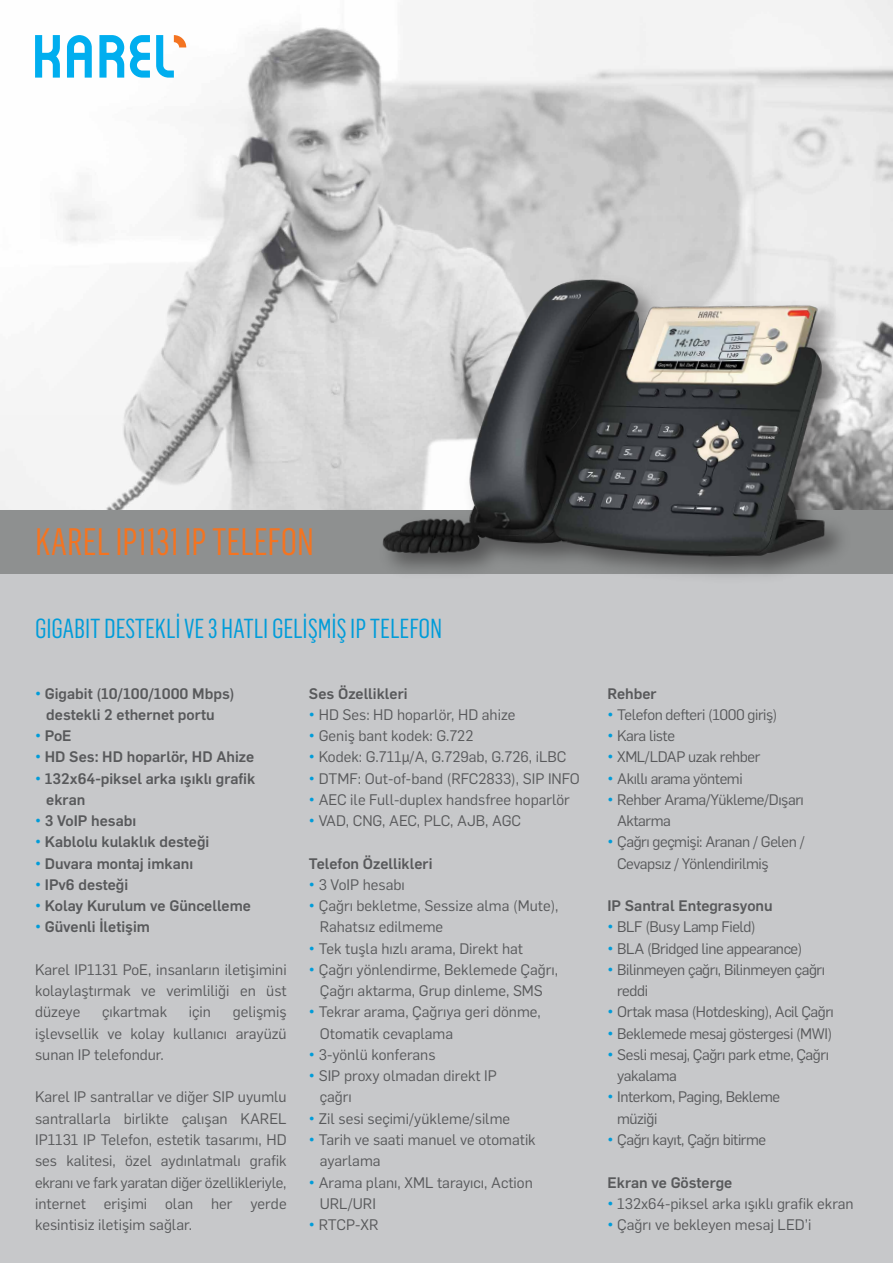
<style>
.page{position:relative;width:893px;height:1263px;background:#fff}
.page>*{position:absolute;margin:0;border:0;box-sizing:border-box;transform-origin:0 0}
.t1{font:37.5px "Flama Condensed";color:#f47421}
.t2{font:27px "Flama Condensed";letter-spacing:-.005em;color:#009cd9}
.t3{font:15px/21.3px "Flama";color:#58595b}
.t4{font:15px/21.3px "Flama";letter-spacing:-.03em;color:#58595b}
.t5{font:500 15px/21.3px "Flama";color:#58595b;text-align:center}
.s1{color:#009cd9}
.s2{font-weight:500;color:#009cd9}
</style>
<div class="page">
<div style="left:0;top:416px;width:893px;height:847px;background:#c7c8ca"></div>
<img style="left:0;top:0;width:893px;height:510px">
<div style="left:0;top:510px;width:893px;height:63px;background:#8e9090"></div>
<svg style="left:99px;top:35px;width:25px;height:43px"></svg>
<svg style="left:67px;top:35px;width:25px;height:43px"></svg>
<svg style="left:35px;top:35px;width:25px;height:43px"></svg>
<svg style="left:130px;top:35px;width:20px;height:43px"></svg>
<svg style="left:156px;top:35px;width:30px;height:43px"></svg>
<img style="left:855px;top:269px;width:3px;height:305px">
<img style="left:368px;top:257px;width:487px;height:319px">
<h1 class="t1" style="left:35px;top:518px;width:280px">KAREL IP1131 IP TELEFON</h1>
<h2 class="t2" style="left:35px;top:612px;width:409px">GIGABIT DESTEKLİ VE 3 HATLI GELİŞMİŞ IP TELEFON</h2>
<p class="t5" style="left:35px;top:681px;width:201px"><span class="s1">•</span> Gigabit (10/100/1000 Mbps) destekli 2 ethernet portu</p>
<p class="t5" style="left:35px;top:724px;width:38px"><span class="s1">•</span> PoE</p>
<p class="t5" style="left:35px;top:745px;width:221px"><span class="s1">•</span> HD Ses: HD hoparlör, HD Ahize</p>
<p class="t5" style="left:46px;top:766px;width:210px;text-align:left;text-indent:-11px"><span class="s1">•</span> 132x64-piksel arka ışıklı grafik ekran</p>
<p class="t5" style="left:35px;top:809px;width:103px"><span class="s1">•</span> 3 VoIP hesabı</p>
<p class="t5" style="left:35px;top:830px;width:176px"><span class="s1">•</span> Kablolu kulaklık desteği</p>
<p class="t5" style="left:35px;top:851px;width:160px"><span class="s1">•</span> Duvara montaj imkanı</p>
<p class="t5" style="left:35px;top:873px;width:95px"><span class="s1">•</span> IPv6 desteği</p>
<p class="t5" style="left:35px;top:894px;width:217px"><span class="s1">•</span> Kolay Kurulum ve Güncelleme</p>
<p class="t5" style="left:35px;top:915px;width:116px"><span class="s1">•</span> Güvenli İletişim</p>
<p class="t3" style="left:35px;top:958px;width:253px;text-align:justify">Karel IP1131 PoE, insanların iletişimini kolaylaştırmak ve verimliliği en üst düzeye</p>
<p class="t3" style="left:35px;top:1000px;width:253px;text-align:justify;text-indent:198px">gelişmiş işlevsellik ve kolay kullanıcı arayüzü sunan IP telefondur.</p>
<p class="t3" style="left:35px;top:1085px;width:253px;text-align:justify">Karel IP santrallar ve diğer SIP uyumlu santrallarla birlikte çalışan KAREL IP1131 IP Telefon, estetik tasarımı, HD ses kalitesi, özel aydınlatmalı grafik ekranı ve fark yaratan diğer özellikleriyle, internet erişimi olan her yerde kesintisiz iletişim sağlar.</p>
<p class="t3" style="left:102px;top:1000px;width:67px">çıkartmak</p>
<p class="t3" style="left:189px;top:1000px;width:24px">için</p>
<p class="t5" style="left:309px;top:681px;width:100px">Ses Özellikleri</p>
<p class="t3" style="left:309px;top:703px;width:208px"><span class="s2">•</span> HD Ses: HD hoparlör, HD ahize</p>
<p class="t3" style="left:309px;top:724px;width:166px"><span class="s2">•</span> Geniş bant kodek: G.722</p>
<p class="t3" style="left:309px;top:745px;width:259px"><span class="s2">•</span> Kodek: G.711µ/A, G.729ab, G.726, iLBC</p>
<p class="t3" style="left:309px;top:767px;width:272px"><span class="s2">•</span> DTMF: Out-of-band (RFC2833), SIP INFO</p>
<p class="t3" style="left:309px;top:788px;width:262px"><span class="s2">•</span> AEC ile Full-duplex handsfree hoparlör</p>
<p class="t3" style="left:309px;top:809px;width:214px"><span class="s2">•</span> VAD, CNG, AEC, PLC, AJB, AGC</p>
<p class="t5" style="left:309px;top:851px;width:125px">Telefon Özellikleri</p>
<p class="t3" style="left:309px;top:873px;width:97px"><span class="s2">•</span> 3 VoIP hesabı</p>
<p class="t3" style="left:320px;top:894px;width:240px;text-indent:-11px"><span class="s2">•</span> Çağrı bekletme, Sessize alma (Mute),<br>Rahatsız edilmeme</p>
<p class="t3" style="left:309px;top:937px;width:216px"><span class="s2">•</span> Tek tuşla hızlı arama, Direkt hat</p>
<p class="t3" style="left:309px;top:958px;width:251px;text-align:center"><span class="s2">•</span> Çağrı yönlendirme, Beklemede Çağrı,<br>Çağrı aktarma, Grup dinleme, SMS</p>
<p class="t3" style="left:320px;top:1000px;width:223px;text-indent:-11px"><span class="s2">•</span> Tekrar arama, Çağrıya geri dönme,<br>Otomatik cevaplama</p>
<p class="t3" style="left:309px;top:1043px;width:128px"><span class="s2">•</span> 3-yönlü konferans</p>
<p class="t3" style="left:320px;top:1064px;width:179px;text-indent:-11px"><span class="s2">•</span> SIP proxy olmadan direkt IP çağrı</p>
<p class="t3" style="left:309px;top:1107px;width:203px"><span class="s2">•</span> Zil sesi seçimi/yükleme/silme</p>
<p class="t3" style="left:320px;top:1128px;width:217px;text-indent:-11px"><span class="s2">•</span> Tarih ve saati manuel ve otomatik ayarlama</p>
<p class="t3" style="left:320px;top:1170px;width:214px;text-indent:-11px"><span class="s2">•</span> Arama planı, XML tarayıcı, Action<br>URL/URI</p>
<p class="t3" style="left:309px;top:1213px;width:71px"><span class="s2">•</span> RTCP-XR</p>
<p class="t5" style="left:607px;top:681px;width:51px">Rehber</p>
<p class="t4" style="left:607px;top:703px;width:172px"><span class="s2">•</span> Telefon defteri (1000 giriş)</p>
<p class="t4" style="left:607px;top:724px;width:69px"><span class="s2">•</span> Kara liste</p>
<p class="t4" style="left:607px;top:745px;width:154px"><span class="s2">•</span> XML/LDAP uzak rehber</p>
<p class="t4" style="left:607px;top:767px;width:137px"><span class="s2">•</span> Akıllı arama yöntemi</p>
<p class="t4" style="left:617px;top:788px;width:188px;text-indent:-10px"><span class="s2">•</span> Rehber Arama/Yükleme/Dışarı<br>Aktarma</p>
<p class="t4" style="left:617px;top:830px;width:189px;text-indent:-10px"><span class="s2">•</span> Çağrı geçmişi: Aranan / Gelen /<br>Cevapsız / Yönlendirilmiş</p>
<p class="t5" style="left:607px;top:894px;width:167px">IP Santral Entegrasyonu</p>
<p class="t4" style="left:607px;top:915px;width:150px"><span class="s2">•</span> BLF (Busy Lamp Field)</p>
<p class="t4" style="left:607px;top:937px;width:196px"><span class="s2">•</span> BLA (Bridged line appearance)</p>
<p class="t4" style="left:617px;top:958px;width:210px;text-indent:-10px"><span class="s2">•</span> Bilinmeyen çağrı, Bilinmeyen çağrı reddi</p>
<p class="t4" style="left:607px;top:1000px;width:228px"><span class="s2">•</span> Ortak masa (Hotdesking), Acil Çağrı</p>
<p class="t4" style="left:607px;top:1022px;width:226px"><span class="s2">•</span> Beklemede mesaj göstergesi (MWI)</p>
<p class="t4" style="left:617px;top:1043px;width:213px;text-indent:-10px"><span class="s2">•</span> Sesli mesaj, Çağrı park etme, Çağrı yakalama</p>
<p class="t4" style="left:617px;top:1085px;width:165px;text-indent:-10px"><span class="s2">•</span> Interkom, Paging, Bekleme müziği</p>
<p class="t4" style="left:607px;top:1128px;width:160px"><span class="s2">•</span> Çağrı kayıt, Çağrı bitirme</p>
<p class="t5" style="left:607px;top:1170px;width:126px">Ekran ve Gösterge</p>
<p class="t3" style="left:607px;top:1192px;width:248px"><span class="s2">•</span> 132x64-piksel arka ışıklı grafik ekran</p>
<p class="t3" style="left:607px;top:1213px;width:206px"><span class="s2">•</span> Çağrı ve bekleyen mesaj LED’i</p>
</div>
